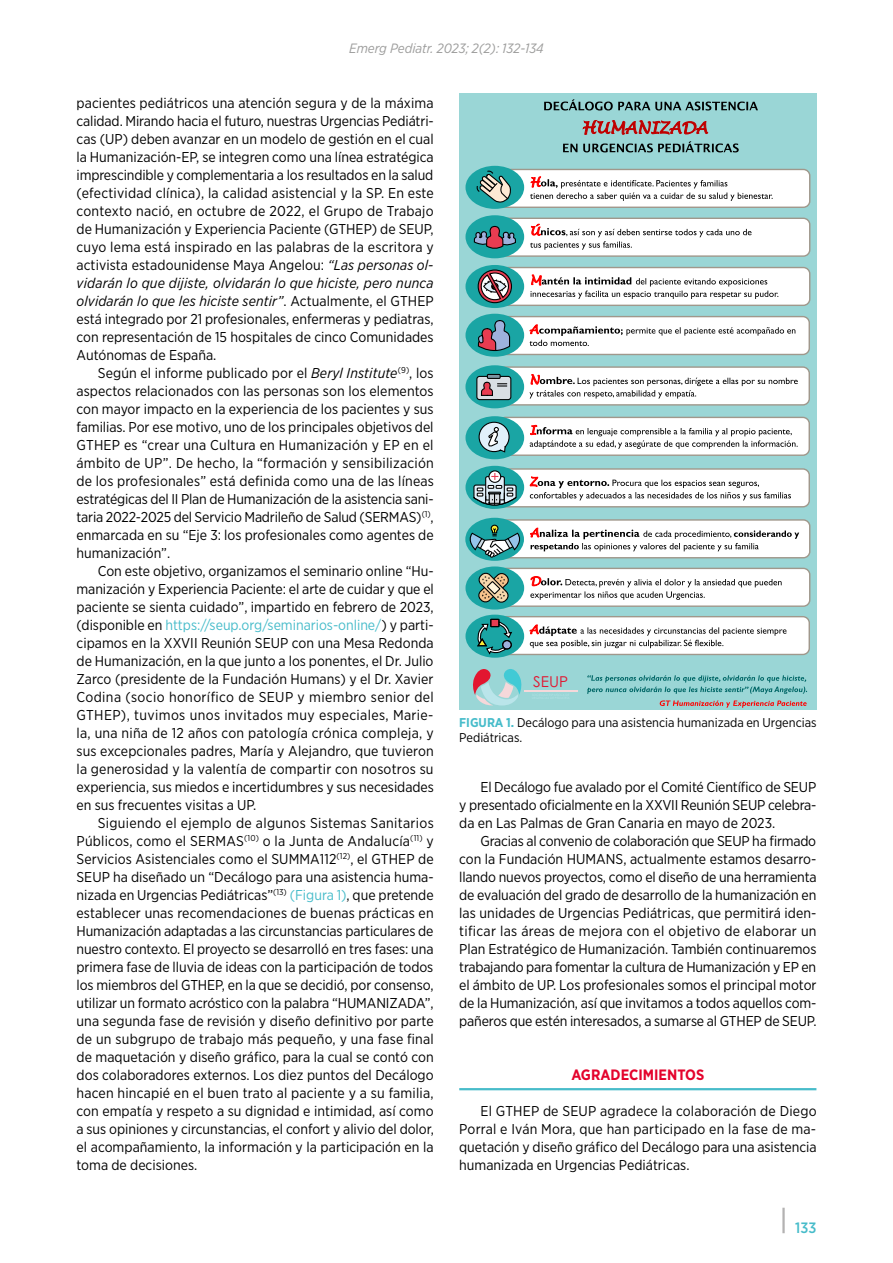
<style>
.page{position:relative;width:893px;height:1263px;background:#fff}
.page>*{position:absolute;margin:0;border:0;box-sizing:border-box;transform-origin:0 0}
.t1{font:700 15px "Gotham Narrow";color:#e4032c}
.t2{font:15px "Century Gothic";color:#e21630}
.t3{font:500 15px "Gotham Narrow";color:#47bcca}
.t4{font:14.25px/18px "Gotham Narrow";color:#000;text-align:justify}
.t5{font:italic 13.5px "Gotham Narrow";color:#9d9d9c}
.t6{font:12.75px/15px "Gotham Narrow";color:#000}
.s1{font-style:italic}
.s2{color:#47bcca}
.s3{font-weight:700;color:#47bcca}
</style>
<div class="page">
<hr style="left:782px;top:1208px;width:3px;height:25px;background:#b3b2b2">
<hr style="left:459px;top:1088px;width:357px;height:2px;background:#47bcca">
<div style="left:459px;top:94px;width:357px;height:616px;background:#9ad6d6"></div>
<div style="left:499px;top:169px;width:311px;height:39px;background:#fff;border:1px solid #a0988c;border-radius:6px"></div>
<svg style="left:530px;top:176px;width:243px;height:25px"></svg>
<div style="left:499px;top:218px;width:311px;height:39px;background:#fff;border:1px solid #a0988c;border-radius:6px"></div>
<svg style="left:530px;top:223px;width:221px;height:27px"></svg>
<div style="left:499px;top:316px;width:311px;height:39px;background:#fff;border:1px solid #a0988c;border-radius:6px"></div>
<svg style="left:529px;top:324px;width:266px;height:22px"></svg>
<div style="left:499px;top:267px;width:311px;height:39px;background:#fff;border:1px solid #a0988c;border-radius:6px"></div>
<svg style="left:531px;top:274px;width:247px;height:25px"></svg>
<div style="left:499px;top:366px;width:311px;height:40px;background:#fff;border:1px solid #a0988c;border-radius:6px"></div>
<svg style="left:529px;top:374px;width:269px;height:25px"></svg>
<div style="left:499px;top:417px;width:311px;height:39px;background:#fff;border:1px solid #a0988c;border-radius:6px"></div>
<svg style="left:530px;top:424px;width:268px;height:25px"></svg>
<div style="left:499px;top:568px;width:311px;height:39px;background:#fff;border:1px solid #a0988c;border-radius:6px"></div>
<svg style="left:530px;top:576px;width:252px;height:24px"></svg>
<div style="left:499px;top:519px;width:311px;height:39px;background:#fff;border:1px solid #a0988c;border-radius:6px"></div>
<svg style="left:530px;top:527px;width:269px;height:24px"></svg>
<div style="left:499px;top:616px;width:311px;height:39px;background:#fff;border:1px solid #a0988c;border-radius:6px"></div>
<svg style="left:529px;top:624px;width:257px;height:24px"></svg>
<div style="left:499px;top:468px;width:311px;height:39px;background:#fff;border:1px solid #a0988c;border-radius:6px"></div>
<svg style="left:529px;top:476px;width:262px;height:24px"></svg>
<svg style="left:660px;top:700px;width:147px;height:8px"></svg>
<svg style="left:587px;top:675px;width:220px;height:19px"></svg>
<div style="left:465px;top:615px;width:59px;height:43px;background:#1aa5a4;border-radius:50%"></div>
<div style="left:490px;top:619px;width:9px;height:8px;border:1px solid #000"></div>
<svg style="left:476px;top:621px;width:37px;height:35px"></svg>
<div style="left:465px;top:566px;width:59px;height:43px;background:#1aa5a4;border-radius:50%"></div>
<svg style="left:478px;top:572px;width:31px;height:31px"></svg>
<div style="left:465px;top:518px;width:59px;height:43px;background:#1aa5a4;border-radius:50%"></div>
<svg style="left:466px;top:524px;width:57px;height:35px"></svg>
<div style="left:465px;top:466px;width:59px;height:43px;background:#1aa5a4;border-radius:50%"></div>
<div style="left:488px;top:470px;width:13px;height:13px;border:1px solid #000;border-radius:50%"></div>
<svg style="left:473px;top:473px;width:44px;height:33px"></svg>
<div style="left:465px;top:365px;width:59px;height:43px;background:#1aa5a4;border-radius:50%"></div>
<div style="left:465px;top:314px;width:59px;height:43px;background:#1aa5a4;border-radius:50%"></div>
<div style="left:465px;top:215px;width:59px;height:43px;background:#1aa5a4;border-radius:50%"></div>
<div style="left:465px;top:166px;width:59px;height:43px;background:#1aa5a4;border-radius:50%"></div>
<div style="left:465px;top:265px;width:59px;height:43px;background:#1aa5a4;border-radius:50%"></div>
<div style="left:465px;top:416px;width:59px;height:43px;background:#1aa5a4;border-radius:50%"></div>
<svg style="left:465px;top:165px;width:52px;height:288px"></svg>
<svg style="left:473px;top:669px;width:49px;height:36px"></svg>
<hr style="left:524px;top:690px;width:53px;height:2px;background:#f5d8da">
<svg style="left:544px;top:99px;width:214px;height:53px"></svg>
<p class="t5" style="left:349px;top:40px;width:196px">Emerg Pediatr. 2023; 2(2): 132-134</p>
<p class="t4" style="left:77px;top:94px;width:359px">pacientes pediátricos una atención segura y de la máxima calidad. Mirando hacia el futuro, nuestras Urgencias Pediátri&shy;cas (UP) deben avanzar en un modelo de gestión en el cual la Humanización-EP, se integren como una línea estratégica imprescindible y complementaria a los resultados en la salud (efectividad clínica), la calidad asistencial y la SP. En este contexto nació, en octubre de 2022, el Grupo de Trabajo de Humanización y Experiencia Paciente (GTHEP) de SEUP, cuyo lema está inspirado en las palabras de la escritora y activista estadounidense Maya Angelou: <span class="s1">“Las personas ol&shy;vidarán lo que dijiste, olvidarán lo que hiciste, pero nunca olvidarán lo que les hiciste sentir”</span>. Actualmente, el GTHEP está integrado por 21 profesionales, enfermeras y pediatras, con representación de 15 hospitales de cinco Comunidades Autónomas de España.</p>
<p class="t4" style="left:77px;top:364px;width:359px;text-indent:21px">Según el informe publicado por el <span class="s1">Beryl Institute</span><sup>(9)</sup>, los aspectos relacionados con las personas son los elementos con mayor impacto en la experiencia de los pacientes y sus familias. Por ese motivo, uno de los principales objetivos del GTHEP es “crear una Cultura en Humanización y EP en el ámbito de UP”. De hecho, la “formación y sensibilización de los profesionales” está definida como una de las líneas estratégicas del II Plan de Humanización de la asistencia sani&shy;taria 2022-2025 del Servicio Madrileño de Salud (SERMAS)<sup>(1)</sup>, enmarcada en su “Eje 3: los profesionales como agentes de humanización”.</p>
<p class="t4" style="left:77px;top:562px;width:359px;text-indent:21px">Con este objetivo, organizamos el seminario online “Hu&shy;manización y Experiencia Paciente: el arte de cuidar y que el paciente se sienta cuidado”, impartido en febrero de 2023, (disponible en <span class="s2">https://seup.org/seminarios-online/</span>) y parti&shy;cipamos en la XXVII Reunión SEUP con una Mesa Redonda de Humanización, en la que junto a los ponentes, el Dr. Julio Zarco (presidente de la Fundación Humans) y el Dr. Xavier Codina (socio honorífico de SEUP y miembro senior del GTHEP), tuvimos unos invitados muy especiales, Marie&shy;la, una niña de 12 años con patología crónica compleja, y sus excepcionales padres, María y Alejandro, que tuvieron la generosidad y la valentía de compartir con nosotros su experiencia, sus miedos e incertidumbres y sus necesidades en sus frecuentes visitas a UP.</p>
<p class="t4" style="left:77px;top:814px;width:359px;text-indent:21px">Siguiendo el ejemplo de algunos Sistemas Sanitarios Públicos, como el SERMAS<sup>(10)</sup> o la Junta de Andalucía<sup>(11)</sup> y Servicios Asistenciales como el SUMMA112<sup>(12)</sup>, el GTHEP de SEUP ha diseñado un “Decálogo para una asistencia huma&shy;nizada en Urgencias Pediátricas”<sup>(13)</sup> <span class="s2">(Figura 1)</span>, que pretende establecer unas recomendaciones de buenas prácticas en Humanización adaptadas a las circunstancias particulares de nuestro contexto. El proyecto se desarrolló en tres fases: una primera fase de lluvia de ideas con la participación de todos los miembros del GTHEP, en la que se decidió, por consenso, utilizar un formato acróstico con la palabra “HUMANIZADA”, una segunda fase de revisión y diseño definitivo por parte de un subgrupo de trabajo más pequeño, y una fase final de maquetación y diseño gráfico, para la cual se contó con dos colaboradores externos. Los diez puntos del Decálogo hacen hincapié en el buen trato al paciente y a su familia, con empatía y respeto a su dignidad e intimidad, así como a sus opiniones y circunstancias, el confort y alivio del dolor, el acompañamiento, la información y la participación en la toma de decisiones.</p>
<p class="t2" style="left:533px;top:671px;width:36px">SEUP</p>
<p class="t6" style="left:459px;top:715px;width:359px"><span class="s3">FIGURA 1.</span> Decálogo para una asistencia humanizada en Urgencias<br>Pediátricas.</p>
<p class="t4" style="left:459px;top:778px;width:359px;text-indent:21px">El Decálogo fue avalado por el Comité Científico de SEUP y presentado oficialmente en la XXVII Reunión SEUP celebra&shy;da en Las Palmas de Gran Canaria en mayo de 2023.</p>
<p class="t4" style="left:459px;top:832px;width:359px;text-indent:21px">Gracias al convenio de colaboración que SEUP ha firmado con la Fundación HUMANS, actualmente estamos desarro&shy;llando nuevos proyectos, como el diseño de una herramienta de evaluación del grado de desarrollo de la humanización en las unidades de Urgencias Pediátricas, que permitirá iden&shy;tificar las áreas de mejora con el objetivo de elaborar un Plan Estratégico de Humanización. También continuaremos trabajando para fomentar la cultura de Humanización y EP en el ámbito de UP. Los profesionales somos el principal motor de la Humanización, así que invitamos a todos aquellos com&shy;pañeros que estén interesados, a sumarse al GTHEP de SEUP.</p>
<p class="t1" style="left:571px;top:1065px;width:134px">AGRADECIMIENTOS</p>
<p class="t4" style="left:459px;top:1102px;width:359px;text-indent:21px">El GTHEP de SEUP agradece la colaboración de Diego Porral e Iván Mora, que han participado en la fase de ma&shy;quetación y diseño gráfico del Decálogo para una asistencia humanizada en Urgencias Pediátricas.</p>
<p class="t3" style="left:795px;top:1218px;width:23px">133</p>
</div>
